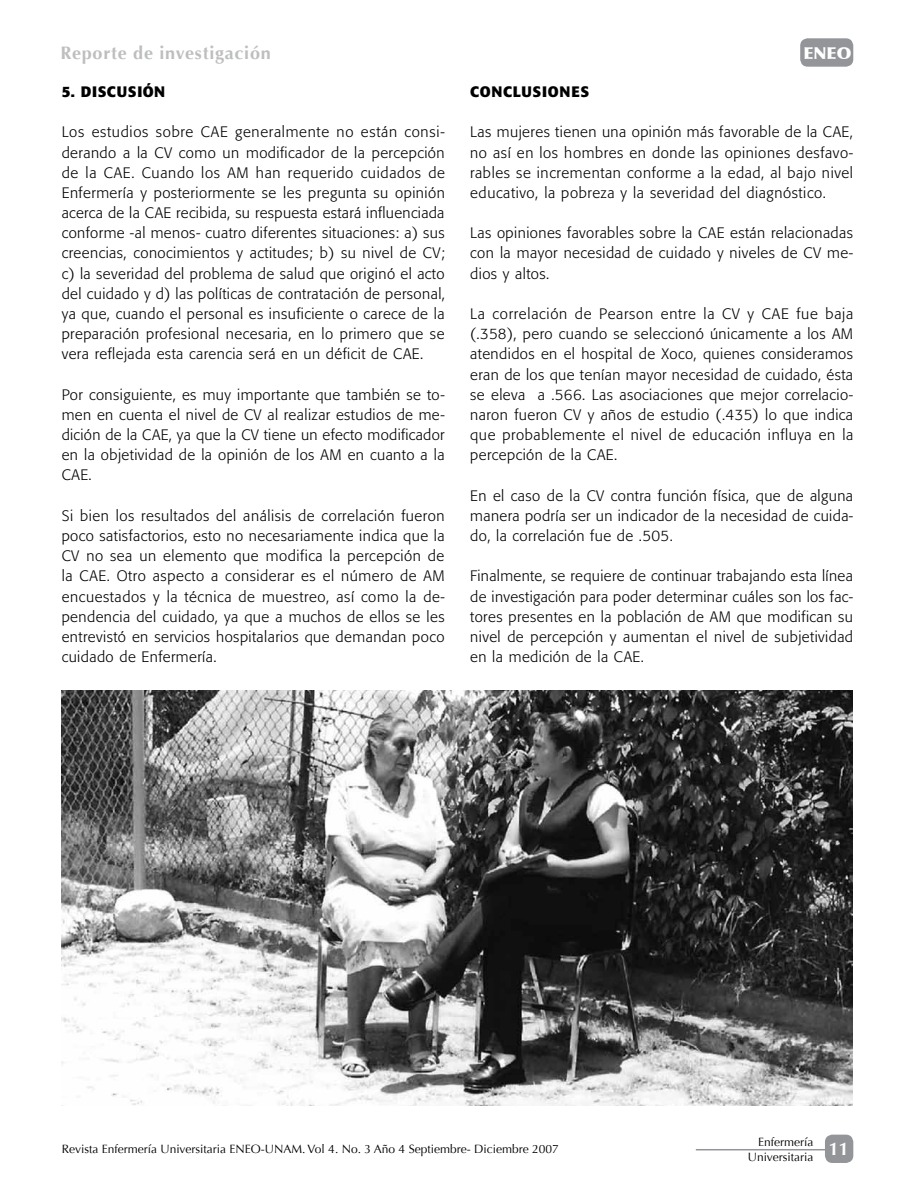
<style>
.page{position:relative;width:915px;height:1191px;background:#fff}
.page>*{position:absolute;margin:0;border:0;box-sizing:border-box;transform-origin:0 0}
.t1{font:700 18px "Optima";letter-spacing:.04em;color:#bcbec0}
.t2{font:900 16.5px "Optima";color:#fff}
.t3{font:300 15px/20.1px "Formata";letter-spacing:.03em;color:#000;text-align:justify}
.t4{font:700 15px "Formata";letter-spacing:.05em;color:#000}
.t5{font:12px/14.4px "Optima";color:#000}
</style>
<div class="page">
<hr style="left:695px;top:1149px;width:131px;height:1px;background:#939598">
<div style="left:824px;top:1134px;width:29px;height:29px;background:#939598;border-radius:7px"></div>
<div style="left:800px;top:38px;width:53px;height:29px;background:#939598;border-radius:7px"></div>
<img style="left:62px;top:690px;width:790px;height:416px">
<p class="t1" style="left:60px;top:43px;width:212px">Reporte de investigación</p>
<p class="t4" style="left:62px;top:82px;width:105px">5. DI SCUSIÓN</p>
<p class="t3" style="left:62px;top:122px;width:384px">Los estudios sobre CAE generalmente no están consi&shy;derando a la CV como un modificador de la percepción de la CAE. Cuando los AM han requerido cuidados de Enfermería y posteriormente se les pregunta su opinión acerca de la CAE recibida, su respuesta estará influenciada conforme -al menos- cuatro diferentes situaciones: a) sus creencias, conocimientos y actitudes; b) su nivel de CV; c) la severidad del problema de salud que originó el acto del cuidado y d) las políticas de contratación de personal, ya que, cuando el personal es insuficiente o carece de la preparación profesional necesaria, en lo primero que se vera reflejada esta carencia será en un déficit de CAE.</p>
<p class="t3" style="left:62px;top:384px;width:384px">Por consiguiente, es muy importante que también se to&shy;men en cuenta el nivel de CV al realizar estudios de me&shy;dición de la CAE, ya que la CV tiene un efecto modificador en la objetividad de la opinión de los AM en cuanto a la CAE.</p>
<p class="t3" style="left:62px;top:505px;width:384px">Si bien los resultados del análisis de correlación fueron poco satisfactorios, esto no necesariamente indica que la CV no sea un elemento que modifica la percepción de la CAE. Otro aspecto a considerar es el número de AM encuestados y la técnica de muestreo, así como la de&shy;pendencia del cuidado, ya que a muchos de ellos se les entrevistó en servicios hospitalarios que demandan poco cuidado de Enfermería.</p>
<p class="t2" style="left:803px;top:43px;width:49px">ENEO</p>
<p class="t4" style="left:470px;top:82px;width:120px">CONCLUSIONES</p>
<p class="t3" style="left:470px;top:122px;width:384px">Las mujeres tienen una opinión más favorable de la CAE, no así en los hombres en donde las opiniones desfavo&shy;rables se incrementan conforme a la edad, al bajo nivel educativo, la pobreza y la severidad del diagnóstico.</p>
<p class="t3" style="left:470px;top:223px;width:384px">Las opiniones favorables sobre la CAE están relacionadas con la mayor necesidad de cuidado y niveles de CV me&shy;dios y altos.</p>
<p class="t3" style="left:470px;top:304px;width:384px">La correlación de Pearson entre la CV y CAE fue baja (.358), pero cuando se seleccionó únicamente a los AM atendidos en el hospital de Xoco, quienes consideramos eran de los que tenían mayor necesidad de cuidado, ésta se eleva a .566. Las asociaciones que mejor correlacio&shy;naron fueron CV y años de estudio (.435) lo que indica que probablemente el nivel de educación influya en la percepción de la CAE.</p>
<p class="t3" style="left:470px;top:485px;width:384px">En el caso de la CV contra función física, que de alguna manera podría ser un indicador de la necesidad de cuida&shy;do, la correlación fue de .505.</p>
<p class="t3" style="left:470px;top:566px;width:384px">Finalmente, se requiere de continuar trabajando esta línea de investigación para poder determinar cuáles son los fac&shy;tores presentes en la población de AM que modifican su nivel de percepción y aumentan el nivel de subjetividad en la medición de la CAE.</p>
<p class="t5" style="left:62px;top:1141px;width:498px">Revista Enfermería Universitaria ENEO-UNAM. Vol 4. No. 3 Año 4 Septiembre- Diciembre 2007</p>
<p class="t5" style="left:747px;top:1135px;width:102px;text-indent:10px">Enfermería<br>Universitaria <sup>11</sup></p>
</div>
